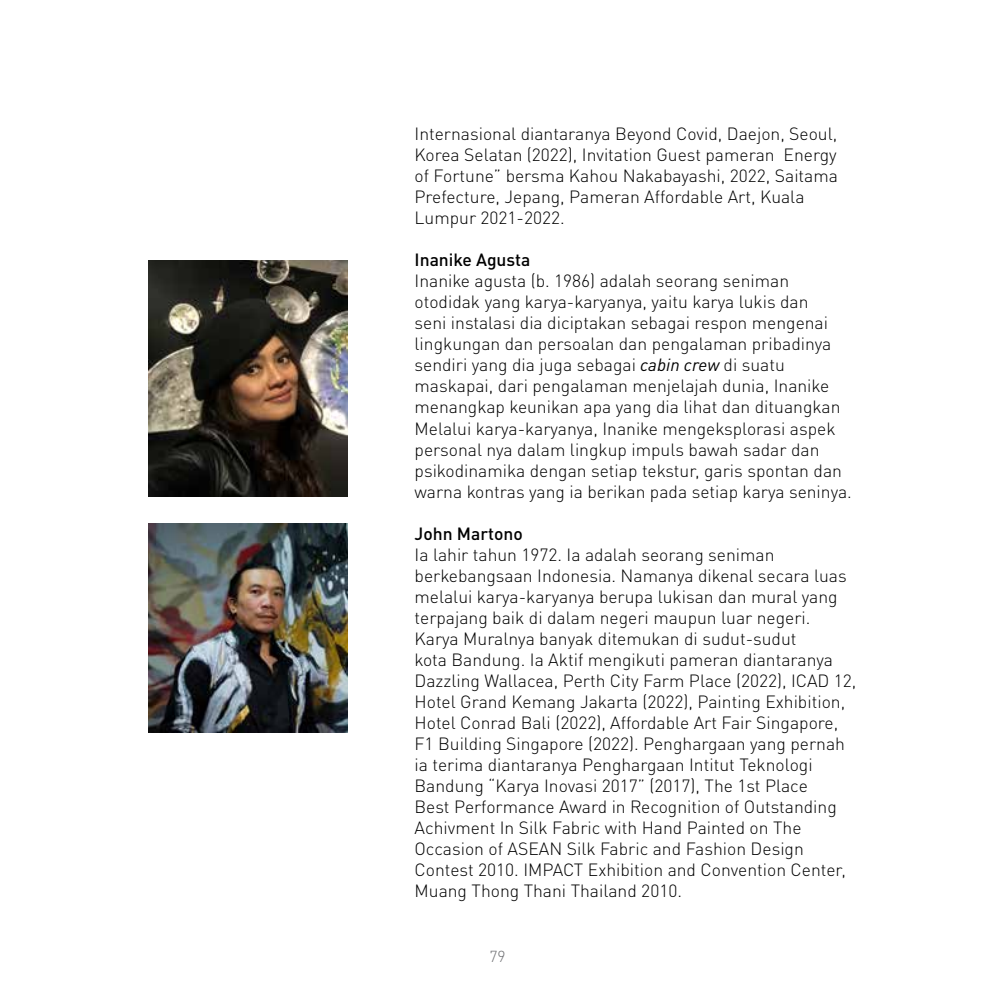
<style>
.page{position:relative;width:993px;height:993px;background:#fff}
.page>*{position:absolute;margin:0;border:0;box-sizing:border-box;transform-origin:0 0}
.t1{font:300 17.5px/21px "DIN Pro";color:#000}
.t2{font:500 17.5px "DIN Pro";color:#000}
.t3{font:300 15.75px "DIN Pro";color:#6d6e71}
.s1{font-weight:400;font-style:italic}
</style>
<div class="page">
<img style="left:149px;top:260px;width:198px;height:236px">
<img style="left:149px;top:523px;width:198px;height:209px">
<p class="t1" style="left:414px;top:122px;width:425px">Internasional diantaranya Beyond Covid, Daejon, Seoul, Korea Selatan (2022), Invitation Guest pameran Energy of Fortune” bersma Kahou Nakabayashi, 2022, Saitama Prefecture, Jepang, Pameran Affordable Art, Kuala Lumpur 2021-2022.</p>
<p class="t2" style="left:414px;top:246px;width:117px">Inanike Agusta</p>
<p class="t1" style="left:414px;top:269px;width:438px">Inanike agusta (b. 1986) adalah seorang seniman otodidak yang karya-karyanya, yaitu karya lukis dan<br>seni instalasi dia diciptakan sebagai respon mengenai lingkungan dan persoalan dan pengalaman pribadinya sendiri yang dia juga sebagai <span class="s1">cabin crew</span> di suatu maskapai, dari pengalaman menjelajah dunia, Inanike menangkap keunikan apa yang dia lihat dan dituangkan Melalui karya-karyanya, Inanike mengeksplorasi aspek personal nya dalam lingkup impuls bawah sadar dan psikodinamika dengan setiap tekstur, garis spontan dan warna kontras yang ia berikan pada setiap karya seninya.</p>
<p class="t2" style="left:414px;top:519px;width:110px">John Martono</p>
<p class="t1" style="left:414px;top:542px;width:443px">Ia lahir tahun 1972. Ia adalah seorang seniman berkebangsaan Indonesia. Namanya dikenal secara luas melalui karya-karyanya berupa lukisan dan mural yang terpajang baik di dalam negeri maupun luar negeri.<br>Karya Muralnya banyak ditemukan di sudut-sudut<br>kota Bandung. Ia Aktif mengikuti pameran diantaranya Dazzling Wallacea, Perth City Farm Place (2022), ICAD 12, Hotel Grand Kemang Jakarta (2022), Painting Exhibition, Hotel Conrad Bali (2022), Affordable Art Fair Singapore, F1 Building Singapore (2022). Penghargaan yang pernah ia terima diantaranya Penghargaan Intitut Teknologi Bandung “Karya Inovasi 2017” (2017), The 1st Place<br>Best Performance Award in Recognition of Outstanding Achivment In Silk Fabric with Hand Painted on The Occasion of ASEAN Silk Fabric and Fashion Design Contest 2010. IMPACT Exhibition and Convention Center, Muang Thong Thani Thailand 2010.</p>
<p class="t3" style="left:489px;top:943px;width:18px">79</p>
</div>
